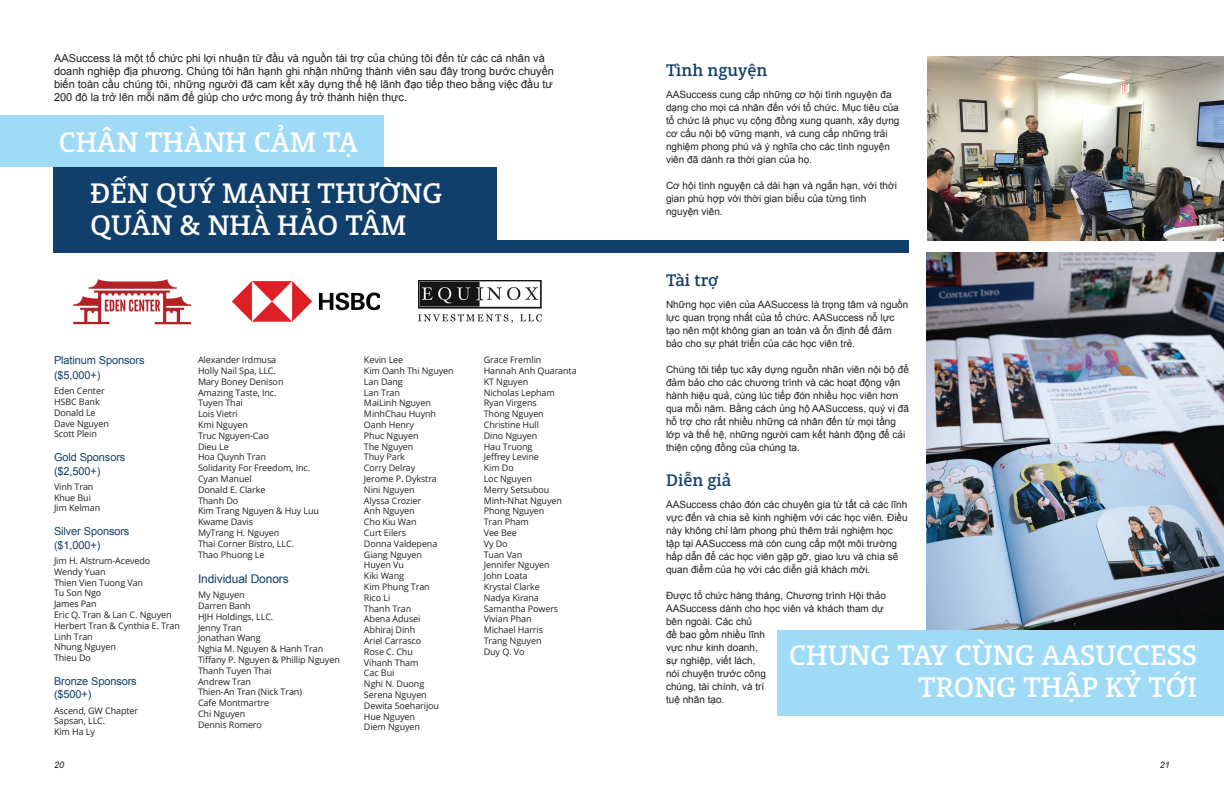
<style>
.page{position:relative;width:1224px;height:792px;background:#fff}
.page>*{position:absolute;margin:0;border:0;box-sizing:border-box;transform-origin:0 0}
.t1{font:600 27px/32.4px "Open Serif";color:#fff;text-align:right}
.t2{font:600 16px "Open Serif";color:#113f6b}
.t3{font:12px "Arial";letter-spacing:-.01em;color:#113f6b}
.t4{font:11px/13px "Arial";color:#231f20}
.t5{font:11px/13.2px "Arial";letter-spacing:-.01em;color:#113f6b}
.t6{font:10px/13px "Arial";color:#231f20}
.t7{font:9px/10.8px "Open Sans";letter-spacing:-.01em;color:#231f20}
.t8{font:italic 9px "Arial";color:#231f20}
</style>
<div class="page">
<img style="left:927px;top:253px;width:297px;height:377px">
<div style="left:778px;top:630px;width:446px;height:85px;background:#9fdaf7"></div>
<img style="left:927px;top:57px;width:297px;height:183px">
<div style="left:0;top:116px;width:383px;height:51px;background:#9fdaf7"></div>
<div style="left:54px;top:167px;width:443px;height:86px;background:#113f6b"></div>
<div style="left:435px;top:240px;width:474px;height:13px;background:#113f6b"></div>
<img style="left:73px;top:279px;width:118px;height:45px">
<img style="left:232px;top:281px;width:148px;height:40px">
<img style="left:419px;top:280px;width:122px;height:43px">
<p class="t4" style="left:54px;top:52px;width:502px">AASuccess là một tổ chức phi lợi nhuận từ đầu và nguồn tài trợ của chúng tôi đến từ các cá nhân và doanh nghiệp địa phương. Chúng tôi hân hạnh ghi nhận những thành viên sau đây trong bước chuyển biến toàn cầu chúng tôi, những người đã cam kết xây dựng thế hệ lãnh đạo tiếp theo bằng việc đầu tư 200 đô la trở lên mỗi năm để giúp cho ước mong ấy trở thành hiện thực.</p>
<h1 class="t1" style="left:90px;top:116px;width:354px;line-height:50.9px;text-align:left;text-indent:-32px">CHÂN THÀNH CẢM TẠ<br>ĐẾN QUÝ MẠNH THƯỜNG</h1>
<h1 class="t1" style="left:90px;top:208px;width:318px">QUÂN &amp; NHÀ HẢO TÂM</h1>
<p class="t5" style="left:54px;top:353px;width:92px;line-height:14.4px">Platinum Sponsors ($5,000+)</p>
<p class="t7" style="left:54px;top:385px;width:56px">Eden Center<br>HSBC Bank<br>Donald Le<br>Dave Nguyen<br>Scott Plein</p>
<p class="t5" style="left:54px;top:451px;width:73px">Gold Sponsors ($2,500+)</p>
<p class="t7" style="left:54px;top:481px;width:48px">Vinh Tran<br>Khue Bui<br>Jim Kelman</p>
<p class="t5" style="left:54px;top:525px;width:77px">Silver Sponsors ($1,000+)</p>
<p class="t7" style="left:54px;top:555px;width:127px">Jim H. Alstrum-Acevedo<br>Wendy Yuan<br>Thien Vien Tuong Van<br>Tu Son Ngo<br>James Pan<br>Eric Q. Tran &amp; Lan C. Nguyen<br>Herbert Tran &amp; Cynthia E. Tran<br>Linh Tran<br>Nhung Nguyen<br>Thieu Do</p>
<p class="t5" style="left:54px;top:675px;width:84px">Bronze Sponsors ($500+)</p>
<p class="t7" style="left:54px;top:705px;width:86px">Ascend, GW Chapter<br>Sapsan, LLC.<br>Kim Ha Ly</p>
<p class="t7" style="left:198px;top:354px;width:123px">Alexander Irdmusa<br>Holly Nail Spa, LLC.<br>Mary Boney Denison<br>Amazing Taste, Inc.<br>Tuyen Thai<br>Lois Vietri<br>Kmi Nguyen<br>Truc Nguyen-Cao<br>Dieu Le<br>Hoa Quynh Tran<br>Solidarity For Freedom, Inc.<br>Cyan Manuel<br>Donald E. Clarke<br>Thanh Do<br>Kim Trang Nguyen &amp; Huy Luu<br>Kwame Davis<br>MyTrang H. Nguyen<br>Thai Corner Bistro, LLC.<br>Thao Phuong Le</p>
<h3 class="t3" style="left:198px;top:571px;width:92px">Individual Donors</h3>
<p class="t7" style="left:198px;top:589px;width:143px">My Nguyen<br>Darren Banh<br>HJH Holdings, LLC.<br>Jenny Tran<br>Jonathan Wang<br>Nghia M. Nguyen &amp; Hanh Tran<br>Tiffany P. Nguyen &amp; Phillip Nguyen<br>Thanh Tuyen Thai<br>Andrew Tran<br>Thien-An Tran (Nick Tran)<br>Cafe Montmartre<br>Chi Nguyen<br>Dennis Romero</p>
<p class="t7" style="left:364px;top:354px;width:91px">Kevin Lee<br>Kim Oanh Thi Nguyen<br>Lan Dang<br>Lan Tran<br>MaiLinh Nguyen<br>MinhChau Huynh<br>Oanh Henry<br>Phuc Nguyen<br>The Nguyen<br>Thuy Park<br>Corry Delray<br>Jerome P. Dykstra<br>Nini Nguyen<br>Alyssa Crozier<br>Anh Nguyen<br>Cho Kiu Wan<br>Curt Eilers<br>Donna Valdepena<br>Giang Nguyen<br>Huyen Vu<br>Kiki Wang<br>Kim Phung Tran<br>Rico Li<br>Thanh Tran<br>Abena Adusei<br>Abhiraj Dinh<br>Ariel Carrasco<br>Rose C. Chu<br>Vihanh Tham<br>Cac Bui<br>Nghi N. Duong<br>Serena Nguyen<br>Dewita Soeharijou<br>Hue Nguyen<br>Diem Nguyen</p>
<p class="t7" style="left:484px;top:354px;width:94px">Grace Fremlin<br>Hannah Anh Quaranta<br>KT Nguyen<br>Nicholas Lepham<br>Ryan Virgens<br>Thong Nguyen<br>Christine Hull<br>Dino Nguyen<br>Hau Truong<br>Jeffrey Levine<br>Kim Do<br>Loc Nguyen<br>Merry Setsubou<br>Minh-Nhat Nguyen<br>Phong Nguyen<br>Tran Pham<br>Vee Bee<br>Vy Do<br>Tuan Van<br>Jennifer Nguyen<br>John Loata<br>Krystal Clarke<br>Nadya Kirana<br>Samantha Powers<br>Vivian Phan<br>Michael Harris<br>Trang Nguyen<br>Duy Q. Vo</p>
<h2 class="t2" style="left:666px;top:59px;width:103px">Tình nguyện</h2>
<p class="t6" style="left:666px;top:88px;width:235px">AASuccess cung cấp những cơ hội tình nguyện đa dạng cho mọi cá nhân đến với tổ chức. Mục tiêu của tổ chức là phục vụ cộng đồng xung quanh, xây dựng cơ cấu nội bộ vững mạnh, và cung cấp những trải nghiệm phong phú và ý nghĩa cho các tình nguyện viên đã dành ra thời gian của họ.</p>
<p class="t6" style="left:666px;top:179px;width:232px">Cơ hội tình nguyện cả dài hạn và ngắn hạn, với thời gian phù hợp với thời gian biểu của từng tình nguyện viên.</p>
<h2 class="t2" style="left:666px;top:269px;width:54px">Tài trợ</h2>
<p class="t6" style="left:666px;top:298px;width:244px">Những học viên của AASuccess là trọng tâm và nguồn lực quan trọng nhất của tổ chức. AASuccess nỗ lực tạo nên một không gian an toàn và ổn định để đảm bảo cho sự phát triển của các học viên trẻ.</p>
<p class="t6" style="left:666px;top:363px;width:244px">Chúng tôi tiếp tục xây dựng nguồn nhân viên nội bộ để đảm bảo cho các chương trình và các hoạt động vận hành hiệu quả, cùng lúc tiếp đón nhiều học viên hơn qua mỗi năm. Bằng cách ủng hộ AASuccess, quý vị đã hỗ trợ cho rất nhiều những cá nhân đến từ mọi tầng lớp và thế hệ, những người cam kết hành động để cải thiện cộng đồng của chúng ta.</p>
<h2 class="t2" style="left:666px;top:470px;width:67px">Diễn giả</h2>
<p class="t6" style="left:666px;top:498px;width:243px">AASuccess chào đón các chuyên gia từ tất cả các lĩnh vực đến và chia sẻ kinh nghiệm với các học viên. Điều này không chỉ làm phong phú thêm trải nghiệm học tập tại AASuccess mà còn cung cấp một môi trường hấp dẫn để các học viên gặp gỡ, giao lưu và chia sẽ quan điểm của họ với các diễn giả khách mời.</p>
<p class="t6" style="left:666px;top:589px;width:221px">Được tổ chức hàng tháng, Chương trình Hội thảo<br>AASuccess dành cho học viên và khách tham dự bên ngoài. Các chủ<br>đề bao gồm nhiều lĩnh<br>vực như kinh doanh,<br>sự nghiệp, viết lách,<br>nói chuyện trước công<br>chúng, tài chính, và trí<br>tuệ nhân tạo.</p>
<h1 class="t1" style="left:789px;top:638px;width:410px">CHUNG TAY CÙNG AASUCCESS<br>TRONG THẬP KỶ TỚI</h1>
<p class="t8" style="left:54px;top:759px;width:12px">20</p>
<p class="t8" style="left:1160px;top:759px;width:12px">21</p>
</div>
